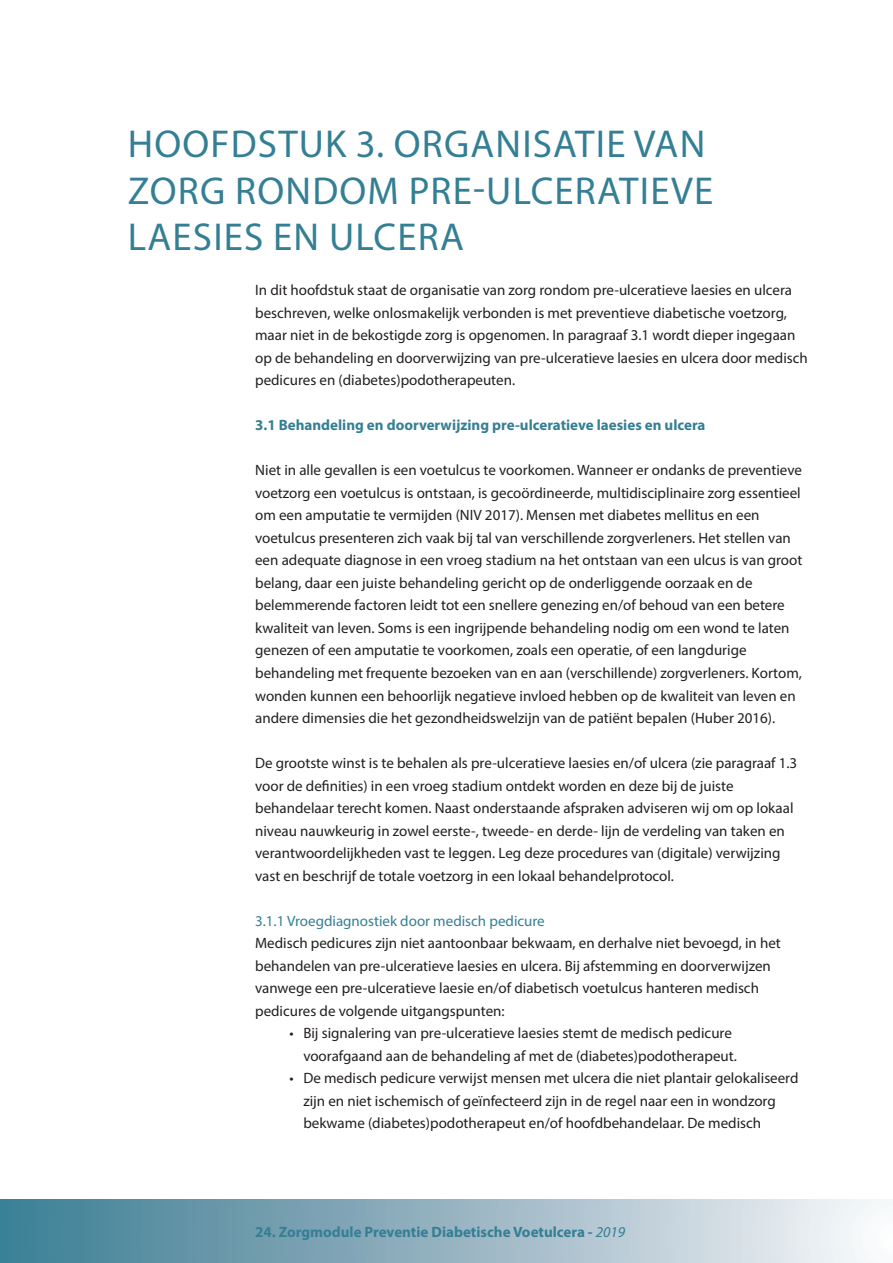
<style>
.page{position:relative;width:893px;height:1263px;background:#fff}
.page>*{position:absolute;margin:0;border:0;box-sizing:border-box;transform-origin:0 0}
.t1{font:39px/46.8px "Myriad Pro";letter-spacing:.03em;color:#347f94}
.t2{font:15px/22.5px "Myriad Pro";color:#231f20}
.t3{font:700 15px "Myriad Pro";color:#347f94}
.t4{font:15px "Myriad Pro";color:#347f94}
.s1{font-weight:400;font-style:italic}
</style>
<div class="page">
<div style="left:0;top:1199px;width:893px;height:64px;background:linear-gradient(to right,#397991,#f7f4f7)"></div>
<h1 class="t1" style="left:128px;top:120px;width:587px">HOOFDSTUK 3. ORGANISATIE VAN<br>ZORG RONDOM PRE-ULCERATIEVE<br>LAESIES EN ULCERA</h1>
<p class="t2" style="left:255px;top:279px;width:554px">In dit hoofdstuk staat de organisatie van zorg rondom pre-ulceratieve laesies en ulcera beschreven, welke onlosmakelijk verbonden is met preventieve diabetische voetzorg, maar niet in de bekostigde zorg is opgenomen. In paragraaf 3.1 wordt dieper ingegaan op de behandeling en doorverwijzing van pre-ulceratieve laesies en ulcera door medisch pedicures en (diabetes)podotherapeuten.</p>
<p class="t3" style="left:255px;top:416px;width:452px">3.1 Behandeling en doorverwijzing pre-ulceratieve laesies en ulcera</p>
<p class="t2" style="left:255px;top:459px;width:549px">Niet in alle gevallen is een voetulcus te voorkomen. Wanneer er ondanks de preventieve voetzorg een voetulcus is ontstaan, is gecoördineerde, multidisciplinaire zorg essentieel om een amputatie te vermijden (NIV 2017). Mensen met diabetes mellitus en een voetulcus presenteren zich vaak bij tal van verschillende zorgverleners. Het stellen van een adequate diagnose in een vroeg stadium na het ontstaan van een ulcus is van groot belang, daar een juiste behandeling gericht op de onderliggende oorzaak en de belemmerende factoren leidt tot een snellere genezing en/of behoud van een betere kwaliteit van leven. Soms is een ingrijpende behandeling nodig om een wond te laten genezen of een amputatie te voorkomen, zoals een operatie, of een langdurige behandeling met frequente bezoeken van en aan (verschillende) zorgverleners. Kortom, wonden kunnen een behoorlijk negatieve invloed hebben op de kwaliteit van leven en andere dimensies die het gezondheidswelzijn van de patiënt bepalen (Huber 2016).</p>
<p class="t2" style="left:255px;top:751px;width:544px">De grootste winst is te behalen als pre-ulceratieve laesies en/of ulcera (zie paragraaf 1.3 voor de definities) in een vroeg stadium ontdekt worden en deze bij de juiste behandelaar terecht komen. Naast onderstaande afspraken adviseren wij om op lokaal niveau nauwkeurig in zowel eerste-, tweede- en derde- lijn de verdeling van taken en verantwoordelijkheden vast te leggen. Leg deze procedures van (digitale) verwijzing vast en beschrijf de totale voetzorg in een lokaal behandelprotocol.</p>
<p class="t4" style="left:255px;top:911px;width:291px">3.1.1 Vroegdiagnostiek door medisch pedicure</p>
<p class="t2" style="left:255px;top:931px;width:527px">Medisch pedicures zijn niet aantoonbaar bekwaam, en derhalve niet bevoegd, in het behandelen van pre-ulceratieve laesies en ulcera. Bij afstemming en doorverwijzen vanwege een pre-ulceratieve laesie en/of diabetisch voetulcus hanteren medisch pedicures de volgende uitgangspunten:</p>
<p class="t2" style="left:303px;top:1021px;width:435px;text-indent:-14px">• Bij signalering van pre-ulceratieve laesies stemt de medisch pedicure voorafgaand aan de behandeling af met de (diabetes)podotherapeut.</p>
<p class="t2" style="left:303px;top:1066px;width:497px;text-indent:-14px">• De medisch pedicure verwijst mensen met ulcera die niet plantair gelokaliseerd zijn en niet ischemisch of geïnfecteerd zijn in de regel naar een in wondzorg bekwame (diabetes)podotherapeut en/of hoofdbehandelaar. De medisch</p>
<p class="t3" style="left:255px;top:1222px;width:372px">24. Zorgmodule Preventie Diabetische Voetulcera - <span class="s1">2019</span></p>
</div>
